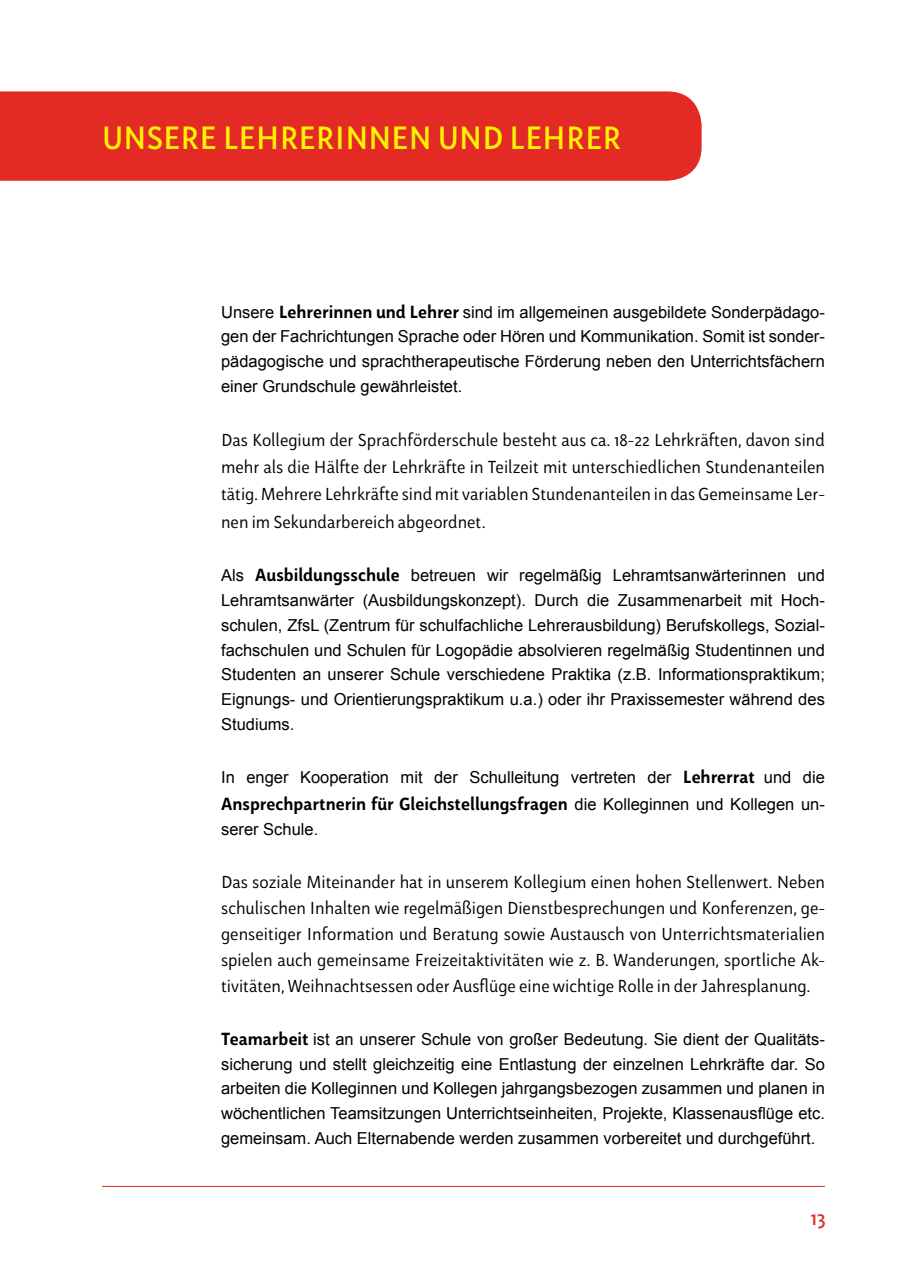
<style>
.page{position:relative;width:910px;height:1280px;background:#fff}
.page>*{position:absolute;margin:0;border:0;box-sizing:border-box;transform-origin:0 0}
.t1{font:33px "Aromo";color:#fdf202}
.t2{font:21px "Aromo";color:#e42a25}
.t3{font:300 18px/26.1px "Aromo";color:#000;text-align:justify}
.t4{font:700 17.7px "Aromo";color:#000}
.t5{font:16.5px/24.8px "Arial";color:#000;text-align:justify}
.s1{font-family:"Aromo";font-weight:700;font-size:17.7px}
.s2{font-family:"Arial";font-weight:400;font-size:16.5px}
</style>
<div class="page">
<hr style="left:102px;top:1186px;width:723px;height:1px;background:#e42a25">
<div style="left:0;top:91px;width:702px;height:90px;background:#e42a25"></div>
<h1 class="t1" style="left:102px;top:117px;width:521px">UNSERE LEHRERINNEN UND LEHRER</h1>
<p class="t5" style="left:221px;top:300px;width:605px">Unsere <span class="s1">Lehrerinnen und Lehrer</span> sind im allgemeinen ausgebildete Sonderpädago&shy;gen der Fachrichtungen Sprache oder Hören und Kommunikation. Somit ist sonder&shy;pädagogische und sprachtherapeutische Förderung neben den Unterrichtsfächern einer Grundschule gewährleistet.</p>
<p class="t3" style="left:221px;top:426px;width:605px;line-height:27.2px">Das Kollegium der Sprachförderschule besteht aus ca. 18-22 Lehrkräften, davon sind mehr als die Hälfte der Lehrkräfte in Teilzeit mit unterschiedlichen Stundenanteilen tätig. Mehrere Lehrkräfte sind mit variablen Stundenanteilen in das Gemeinsame Ler&shy;nen im Sekundarbereich abgeordnet.</p>
<p class="t5" style="left:221px;top:563px;width:605px">Als <span class="s1">Ausbildungsschule</span> betreuen wir regelmäßig Lehramtsanwärterinnen und Lehramtsanwärter (Ausbildungskonzept). Durch die Zusammenarbeit mit Hoch&shy;schulen, ZfsL (Zentrum für schulfachliche Lehrerausbildung) Berufskollegs, Sozial&shy;fachschulen und Schulen für Logopädie absolvieren regelmäßig Studentinnen und Studenten an unserer Schule verschiedene Praktika (z.B. Informationspraktikum; Eignungs- und Orientierungspraktikum u.a.) oder ihr Praxissemester während des Studiums.</p>
<p class="t5" style="left:221px;top:765px;width:605px">In enger Kooperation mit der Schulleitung vertreten der <span class="s1">Lehrerrat</span> und die</p>
<p class="t4" style="left:221px;top:792px;width:605px">Ansprechpartnerin für Gleichstellungsfragen <span class="s2">die Kolleginnen und Kollegen un-</span></p>
<p class="t5" style="left:221px;top:817px;width:99px">serer Schule.</p>
<p class="t3" style="left:221px;top:868px;width:605px">Das soziale Miteinander hat in unserem Kollegium einen hohen Stellenwert. Neben schulischen Inhalten wie regelmäßigen Dienstbesprechungen und Konferenzen, ge&shy;genseitiger Information und Beratung sowie Austausch von Unterrichtsmaterialien spielen auch gemeinsame Freizeitaktivitäten wie z. B. Wanderungen, sportliche Ak&shy;tivitäten, Weihnachtsessen oder Ausflüge eine wichtige Rolle in der Jahresplanung.</p>
<p class="t5" style="left:221px;top:1027px;width:605px"><span class="s1">Teamarbeit</span> ist an unserer Schule von großer Bedeutung. Sie dient der Qualitäts&shy;sicherung und stellt gleichzeitig eine Entlastung der einzelnen Lehrkräfte dar. So arbeiten die Kolleginnen und Kollegen jahrgangsbezogen zusammen und planen in wöchentlichen Teamsitzungen Unterrichtseinheiten, Projekte, Klassenausflüge etc. gemeinsam. Auch Elternabende werden zusammen vorbereitet und durchgeführt.</p>
<p class="t2" style="left:811px;top:1204px;width:17px">13</p>
</div>
